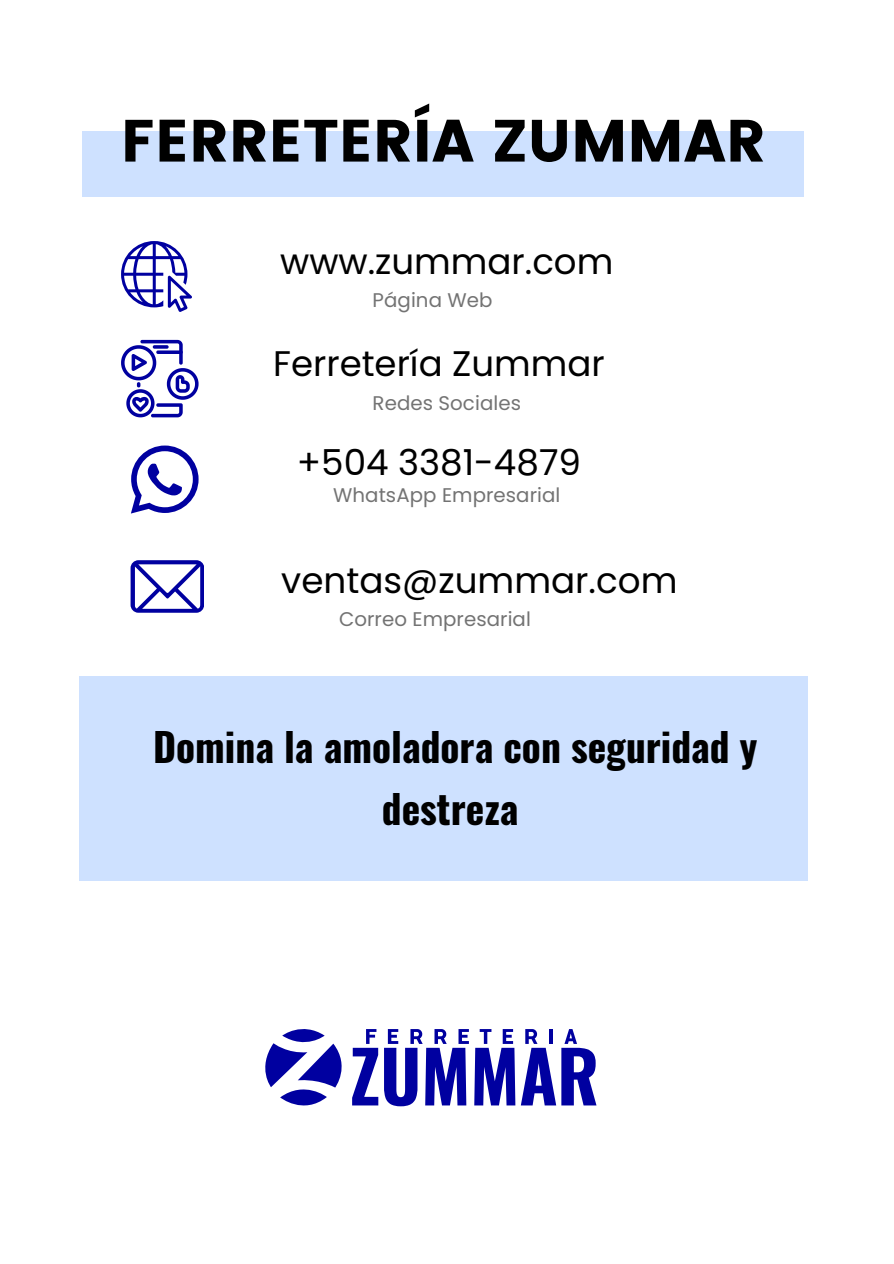
<style>
.page{position:relative;width:894px;height:1264px;background:#fff}
.page>*{position:absolute;margin:0;border:0;box-sizing:border-box;transform-origin:0 0}
.t1{font:59.55px "Poppins";color:#000}
.t2{font:700 39.3px/61.8px "Oswald";color:#000;text-align:center}
.t3{font:35.7px "Poppins";color:#000}
.t4{font:35.55px "Poppins";color:#000}
.t5{font:19.8px "Poppins";letter-spacing:.005em;color:#737373}
</style>
<div class="page">
<div style="left:82px;top:132px;width:722px;height:65px;background:#cee1ff"></div>
<div style="left:79px;top:675px;width:728px;height:205px;background:#cee1ff"></div>
<svg style="left:384px;top:1029px;width:212px;height:77px"></svg>
<svg style="left:265px;top:1029px;width:113px;height:77px"></svg>
<svg style="left:121px;top:241px;width:71px;height:71px"></svg>
<svg style="left:121px;top:340px;width:77px;height:77px"></svg>
<svg style="left:131px;top:445px;width:67px;height:68px"></svg>
<svg style="left:130px;top:560px;width:74px;height:52px"></svg>
<p class="t1" style="left:121px;top:106px;width:646px">FERRETERÍA ZUMMAR</p>
<h3 class="t4" style="left:280px;top:236px;width:334px">www.zummar.com</h3>
<p class="t5" style="left:372px;top:286px;width:121px">Página Web</p>
<p class="t4" style="left:273px;top:339px;width:333px">Ferretería Zummar</p>
<h3 class="t5" style="left:372px;top:389px;width:150px">Redes Sociales</h3>
<p class="t3" style="left:297px;top:437px;width:285px">+504 3381-4879</p>
<p class="t5" style="left:333px;top:481px;width:229px">WhatsApp Empresarial</p>
<h3 class="t3" style="left:281px;top:555px;width:397px">ventas@zummar.com</h3>
<p class="t5" style="left:339px;top:605px;width:193px">Correo Empresarial</p>
<h1 class="t2" style="left:153px;top:714px;width:605px">Domina la amoladora con seguridad y destreza</h1>
</div>
